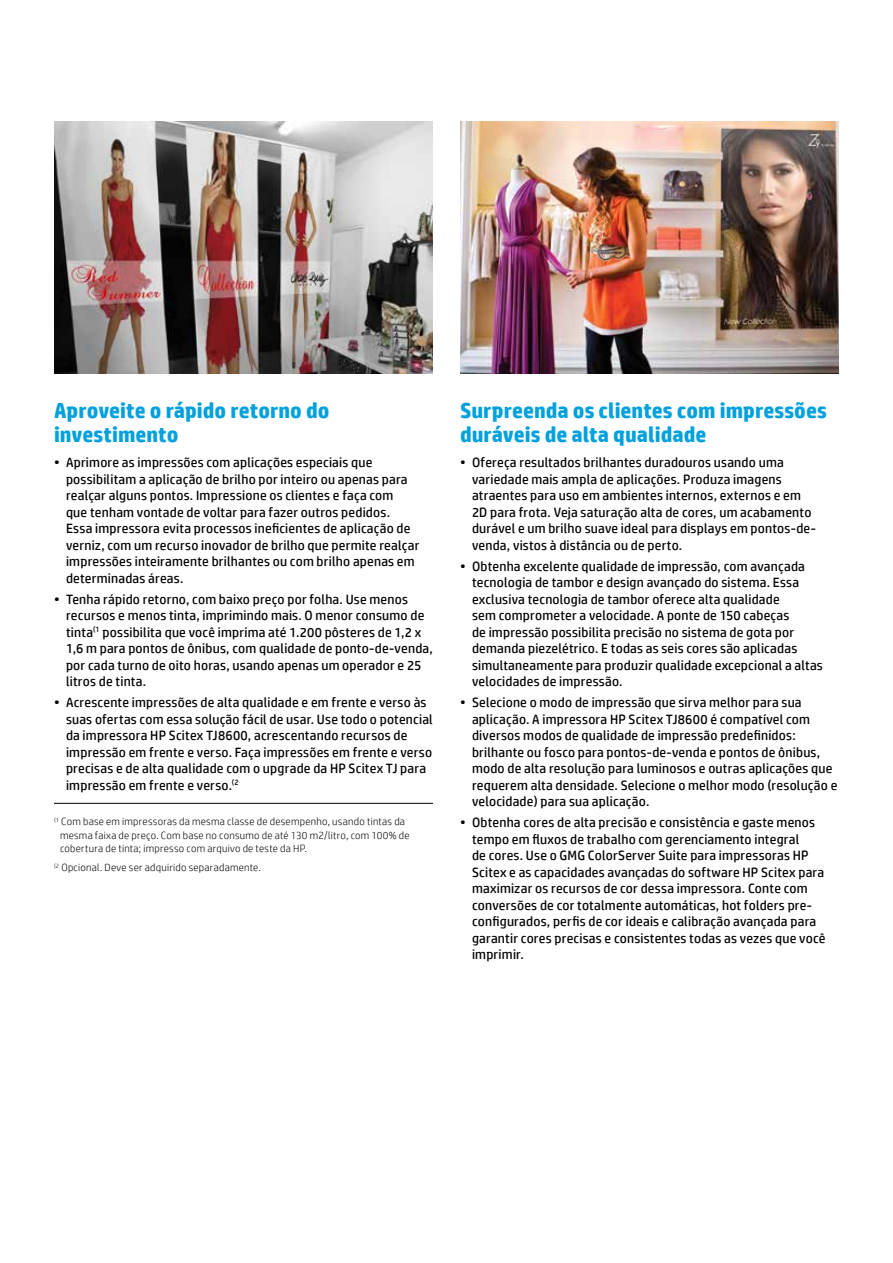
<style>
.page{position:relative;width:893px;height:1263px;background:#fff}
.page>*{position:absolute;margin:0;border:0;box-sizing:border-box;transform-origin:0 0}
.t1{font:700 21.75px/24px "HP Simplified";color:#00a1dd}
.t2{font:13.5px/16.5px "HP Simplified";letter-spacing:.015em;color:#000}
.t3{font:300 10.5px/13.5px "HP Simplified";letter-spacing:.025em;color:#000}
</style>
<div class="page">
<hr style="left:54px;top:803px;width:379px;height:1px;background:#000">
<img style="left:460px;top:122px;width:379px;height:251px">
<img style="left:54px;top:122px;width:379px;height:251px">
<h1 class="t1" style="left:54px;top:398px;width:277px">Aproveite o rápido retorno do investimento</h1>
<p class="t2" style="left:66px;top:454px;width:355px;text-indent:-12px">• Aprimore as impressões com aplicações especiais que possibilitam a aplicação de brilho por inteiro ou apenas para realçar alguns pontos. Impressione os clientes e faça com<br>que tenham vontade de voltar para fazer outros pedidos.<br>Essa impressora evita processos ineficientes de aplicação de verniz, com um recurso inovador de brilho que permite realçar impressões inteiramente brilhantes ou com brilho apenas em determinadas áreas.</p>
<p class="t2" style="left:66px;top:591px;width:368px;text-indent:-12px">• Tenha rápido retorno, com baixo preço por folha. Use menos recursos e menos tinta, imprimindo mais. O menor consumo de tinta<sup>(1</sup> possibilita que você imprima até 1.200 pôsteres de 1,2 x 1,6 m para pontos de ônibus, com qualidade de ponto-de-venda, por cada turno de oito horas, usando apenas um operador e 25 litros de tinta.</p>
<p class="t2" style="left:66px;top:694px;width:368px;text-indent:-12px">• Acrescente impressões de alta qualidade e em frente e verso às suas ofertas com essa solução fácil de usar. Use todo o potencial da impressora HP Scitex TJ8600, acrescentando recursos de impressão em frente e verso. Faça impressões em frente e verso precisas e de alta qualidade com o upgrade da HP Scitex TJ para impressão em frente e verso.<sup>(2</sup></p>
<p class="t3" style="left:60px;top:814px;width:351px;text-indent:-6px"><sup>(1</sup> Com base em impressoras da mesma classe de desempenho, usando tintas da mesma faixa de preço. Com base no consumo de até 130 m2/litro, com 100% de cobertura de tinta; impresso com arquivo de teste da HP.</p>
<p class="t3" style="left:54px;top:860px;width:208px"><sup>(2</sup> Opcional. Deve ser adquirido separadamente.</p>
<h1 class="t1" style="left:460px;top:398px;width:368px">Surpreenda os clientes com impressões duráveis de alta qualidade</h1>
<p class="t2" style="left:472px;top:454px;width:345px;text-indent:-12px">• Ofereça resultados brilhantes duradouros usando uma variedade mais ampla de aplicações. Produza imagens atraentes para uso em ambientes internos, externos e em 2D para frota. Veja saturação alta de cores, um acabamento durável e um brilho suave ideal para displays em pontos-de&shy;venda, vistos à distância ou de perto.</p>
<p class="t2" style="left:472px;top:558px;width:352px;text-indent:-12px">• Obtenha excelente qualidade de impressão, com avançada tecnologia de tambor e design avançado do sistema. Essa exclusiva tecnologia de tambor oferece alta qualidade<br>sem comprometer a velocidade. A ponte de 150 cabeças<br>de impressão possibilita precisão no sistema de gota por demanda piezelétrico. E todas as seis cores são aplicadas simultaneamente para produzir qualidade excepcional a altas velocidades de impressão.</p>
<p class="t2" style="left:472px;top:694px;width:367px;text-indent:-12px">• Selecione o modo de impressão que sirva melhor para sua aplicação. A impressora HP Scitex TJ8600 é compatível com diversos modos de qualidade de impressão predefinidos: brilhante ou fosco para pontos-de-venda e pontos de ônibus, modo de alta resolução para luminosos e outras aplicações que requerem alta densidade. Selecione o melhor modo (resolução e velocidade) para sua aplicação.</p>
<p class="t2" style="left:472px;top:814px;width:355px;text-indent:-12px">• Obtenha cores de alta precisão e consistência e gaste menos tempo em fluxos de trabalho com gerenciamento integral<br>de cores. Use o GMG ColorServer Suite para impressoras HP Scitex e as capacidades avançadas do software HP Scitex para maximizar os recursos de cor dessa impressora. Conte com conversões de cor totalmente automáticas, hot folders pre&shy;configurados, perfis de cor ideais e calibração avançada para garantir cores precisas e consistentes todas as vezes que você imprimir.</p>
</div>
